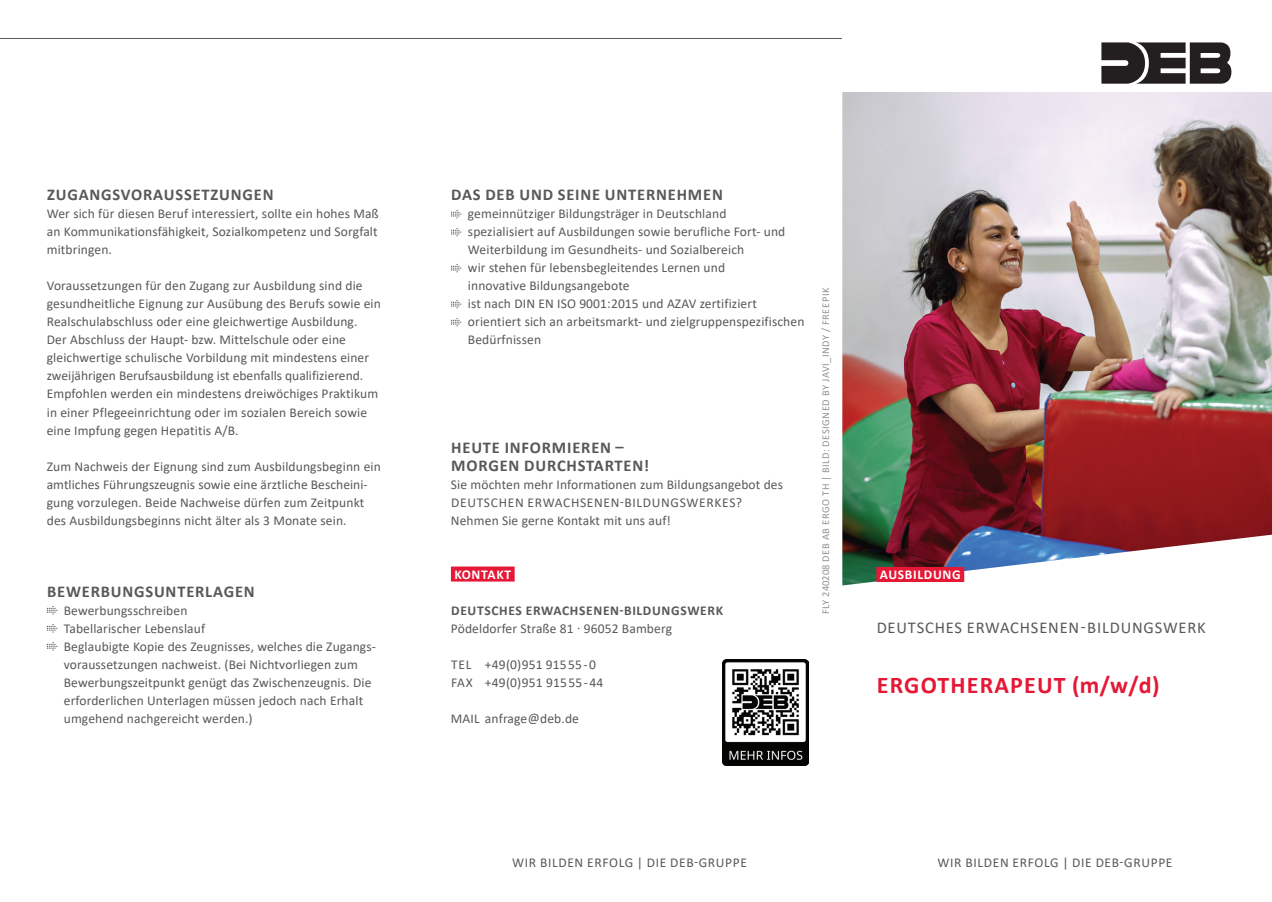
<style>
.page{position:relative;width:1272px;height:902px;background:#fff}
.page>*{position:absolute;margin:0;border:0;box-sizing:border-box;transform-origin:0 0}
.t1{font:700 24px "Calibri";color:#e51836}
.t2{font:700 16.5px/18px "Calibri";letter-spacing:.05em;color:#57585a}
.t3{font:16.5px "Calibri";letter-spacing:.05em;color:#57585a}
.t4{font:13.5px/18px "Calibri";letter-spacing:.01em;color:#57585a}
.t5{font:13.5px "Calibri";letter-spacing:.05em;color:#57585a}
.t6{font:700 13.5px "Calibri";letter-spacing:.05em;color:#57585a}
.t7{font:700 13.5px "Calibri";letter-spacing:.05em;color:#fff}
.t8{font:10.5px "Calibri";letter-spacing:.05em;color:#919396}
</style>
<div class="page">
<svg style="left:47px;top:606px;width:10px;height:8px"></svg>
<svg style="left:47px;top:624px;width:10px;height:8px"></svg>
<svg style="left:47px;top:642px;width:10px;height:8px"></svg>
<hr style="left:0;top:38px;width:842px;height:1px;background:#57585a">
<img style="left:842px;top:92px;width:429px;height:493px">
<svg style="left:1101px;top:42px;width:130px;height:42px;background:#504d4d"></svg>
<div style="left:876px;top:567px;width:88px;height:15px;background:#e51836"></div>
<img style="left:723px;top:659px;width:85px;height:106px">
<div style="left:451px;top:566px;width:63px;height:15px;background:#e51836"></div>
<svg style="left:451px;top:210px;width:10px;height:8px"></svg>
<svg style="left:451px;top:228px;width:10px;height:8px"></svg>
<svg style="left:451px;top:264px;width:10px;height:8px"></svg>
<svg style="left:451px;top:300px;width:10px;height:8px"></svg>
<svg style="left:451px;top:318px;width:10px;height:8px"></svg>
<p class="t2" style="left:47px;top:186px;width:228px">ZUGANGSVORAUSSETZUNGEN</p>
<p class="t4" style="left:47px;top:204px;width:333px;text-align:justify">Wer sich für diesen Beruf interessiert, sollte ein hohes Maß an Kommunikationsfähigkeit, Sozialkompetenz und Sorgfalt mitbringen.</p>
<p class="t4" style="left:47px;top:276px;width:336px">Voraussetzungen für den Zugang zur Ausbildung sind die gesundheitliche Eignung zur Ausübung des Berufs sowie ein Realschulabschluss oder eine gleichwertige Ausbildung.<br>Der Abschluss der Haupt- bzw. Mittelschule oder eine gleichwertige schulische Vorbildung mit mindestens einer zweijährigen Berufsausbildung ist ebenfalls qualifizierend.<br>Empfohlen werden ein mindestens dreiwöchiges Praktikum in einer Pflegeeinrichtung oder im sozialen Bereich sowie eine I mpfung gegen Hepatitis A/B.</p>
<p class="t4" style="left:47px;top:456px;width:335px">Zum Nachweis der Eignung sind zum Ausbildungsbeginn ein amtliches Führungszeugnis sowie eine ärztliche Bescheini&shy;gung vorzulegen. Beide Nachweise dürfen zum Zeitpunkt des Ausbildungsbeginns nicht älter als 3 Monate sein.</p>
<p class="t2" style="left:47px;top:582px;width:209px">BEWERBUNGSUNTERLAGEN</p>
<p class="t4" style="left:64px;top:600px;width:314px">Bewerbungsschreiben<br>Tabellarischer Lebenslauf<br>Beglaubigte Kopie des Zeugnisses, welches die Zugangs&shy;voraussetzungen nachweist. (Bei N ichtvorliegen zum Bewerbungszeitpunkt genügt das Zwischenzeugnis. Die erforderlichen Unterlagen müssen jedoch nach Erhalt umgehend nachgereicht werden.)</p>
<p class="t2" style="left:451px;top:186px;width:273px">DAS DEB UND SEINE UNTERNEHMEN</p>
<p class="t4" style="left:468px;top:204px;width:338px">gemeinnütziger Bildungsträger in Deutschland<br>spezialisiert auf Ausbildungen sowie berufliche Fort- und Weiterbildung im Gesundheits- und Sozialbereich<br>wir stehen für lebensbegleitendes Lernen und<br>innovative Bildungsangebote<br>ist nach DIN EN ISO 9001:2015 und AZAV zertifiziert orientiert sich an arbeitsmarkt- und zielgruppenspezifischen Bedürfnissen</p>
<p class="t2" style="left:451px;top:438px;width:199px">HEUTE INFORMIEREN –<br>MORGEN DURCHSTARTEN!</p>
<p class="t4" style="left:451px;top:474px;width:333px">Sie möchten mehr Informationen zum Bildungsangebot des<br>Deutschen Erwachsenen-Bi ldu ngswerkes?<br>Nehmen Sie gerne Kontakt mit uns auf!</p>
<p class="t7" style="left:454px;top:564px;width:58px">KONTAKT</p>
<p class="t6" style="left:451px;top:600px;width:273px">DEUTSCHES ERWACHSENEN-BILDUNGSWERK</p>
<p class="t4" style="left:451px;top:618px;width:223px">Pödeldorfer Straße 81 · 96052 Bamberg</p>
<p class="t4" style="left:451px;top:654px;width:15px">Tel</p>
<p class="t4" style="left:451px;top:654px;width:153px;text-indent:34px">+49(0)951 91555-0<br>Fax +49(0)951 91555-44</p>
<p class="t4" style="left:451px;top:708px;width:129px">MAI L anfrage@deb.de</p>
<p class="t8" style="left:818px;top:614px;width:328px;rotate:-90deg">FLY 240208 DEB AB Ergo TH | bild: Designed by Javi_I ndy / Freepik</p>
<p class="t7" style="left:879px;top:565px;width:10px">AUSB</p>
<p class="t7" style="left:913px;top:565px;width:30px">ILDUNG</p>
<p class="t3" style="left:876px;top:615px;width:11px">deut</p>
<p class="t3" style="left:916px;top:615px;width:196px">sches erwachsenen-bildu</p>
<p class="t3" style="left:1132px;top:615px;width:75px">ngswerk</p>
<h1 class="t1" style="left:876px;top:667px;width:16px">ERGOT</h1>
<h1 class="t1" style="left:950px;top:667px;width:88px">HERAPEUT</h1>
<h1 class="t1" style="left:1072px;top:667px;width:89px">(M/W/D)</h1>
<p class="t5" style="left:512px;top:852px;width:236px">WIR BI LDEN ERFOLG | DIE DEB-GRUPPE</p>
<p class="t5" style="left:937px;top:852px;width:236px">WIR BI LDEN ERFOLG | DIE DEB-GRUPPE</p>
</div>
